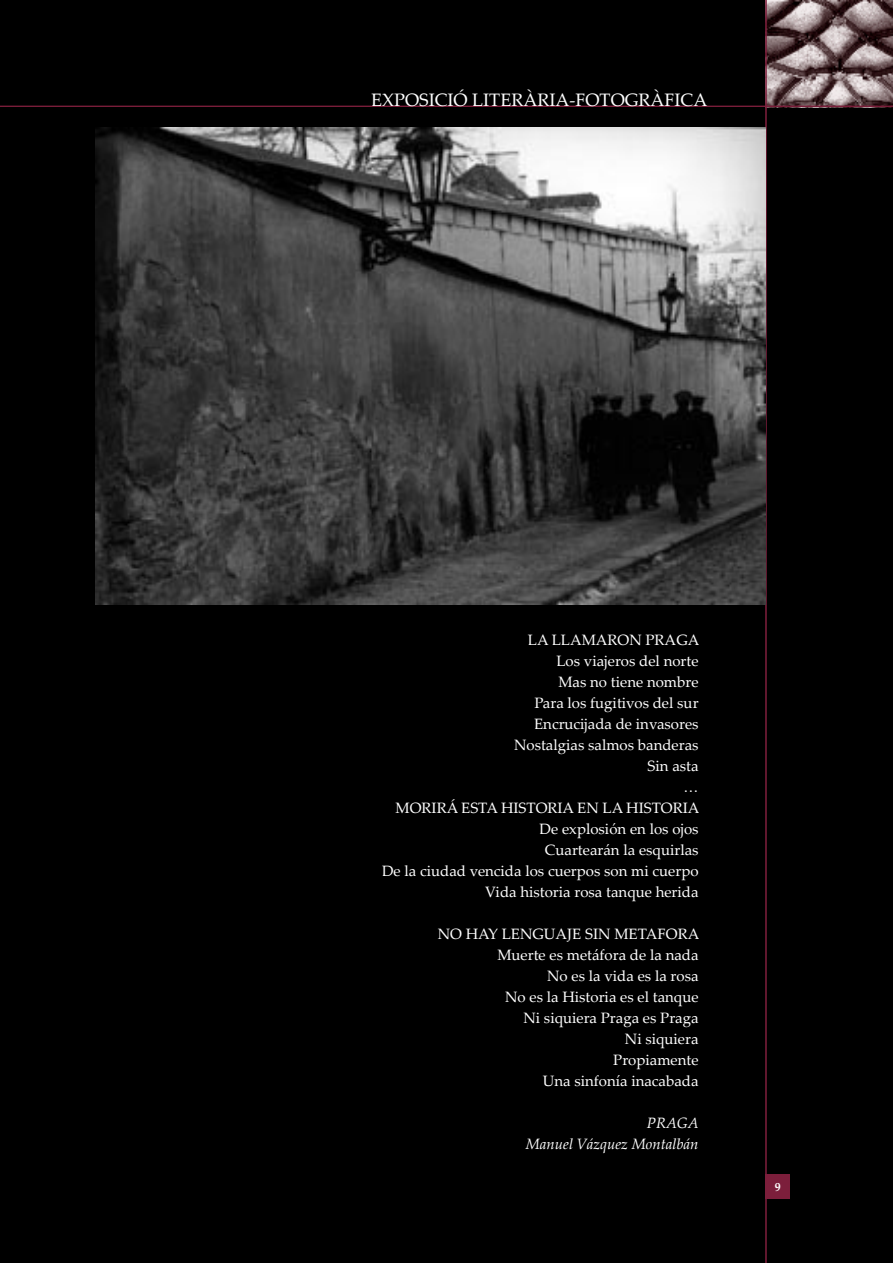
<style>
.page{position:relative;width:893px;height:1263px;background:#000}
.page>*{position:absolute;margin:0;border:0;box-sizing:border-box;transform-origin:0 0}
.t1{font:18px "Palatino Linotype";color:#fff}
.Poemas{font:15px "Palatino Linotype";color:#fff}
.tituls_llibres_autors{font:italic 15px "Palatino Linotype";color:#fff}
.t2{font:700 12px "Palatino Linotype";color:#fff}
</style>
<div class="page">
<img style="left:766px;top:0;width:127px;height:106px">
<hr style="left:0;top:106px;width:893px;height:1px;background:#7c1e3b">
<hr style="left:765px;top:0;width:1px;height:1263px;background:#7c1e3b">
<div style="left:765px;top:1174px;width:25px;height:25px;background:#7c1e3b"></div>
<img style="left:95px;top:128px;width:670px;height:477px">
<p class="t1" style="left:371px;top:87px;width:338px">EXPOSICIÓ LITERÀRIA-FOTOGRÀFICA</p>
<p class="Poemas" style="left:528px;top:629px;width:173px">LA LLAMARON PRAGA</p>
<p class="Poemas" style="left:556px;top:650px;width:144px">Los viajeros del norte</p>
<p class="Poemas" style="left:558px;top:671px;width:142px">Mas no tiene nombre</p>
<p class="Poemas" style="left:534px;top:692px;width:166px">Para los fugitivos del sur</p>
<p class="Poemas" style="left:534px;top:713px;width:166px">Encrucĳada de invasores</p>
<p class="Poemas" style="left:514px;top:734px;width:186px">Nostalgias salmos banderas</p>
<p class="Poemas" style="left:648px;top:755px;width:52px">Sin asta</p>
<p class="Poemas" style="left:684px;top:776px;width:16px">…</p>
<p class="Poemas" style="left:396px;top:797px;width:305px">MORIRÁ ESTA HISTORIA EN LA HISTORIA</p>
<p class="Poemas" style="left:540px;top:818px;width:161px">De explosión en los ojos</p>
<p class="Poemas" style="left:545px;top:839px;width:155px">Cuartearán la esquirlas</p>
<p class="Poemas" style="left:382px;top:860px;width:318px">De la ciudad vencida los cuerpos son mi cuerpo</p>
<p class="Poemas" style="left:485px;top:881px;width:215px">Vida historia rosa tanque herida</p>
<p class="Poemas" style="left:438px;top:923px;width:263px">NO HAY LENGUAJE SIN METAFORA</p>
<p class="Poemas" style="left:497px;top:944px;width:203px">Muerte es metáfora de la nada</p>
<p class="Poemas" style="left:547px;top:965px;width:153px">No es la vida es la rosa</p>
<p class="Poemas" style="left:505px;top:986px;width:195px">No es la Historia es el tanque</p>
<p class="Poemas" style="left:523px;top:1007px;width:177px">Ni siquiera Praga es Praga</p>
<p class="Poemas" style="left:625px;top:1028px;width:75px">Ni siquiera</p>
<p class="Poemas" style="left:613px;top:1049px;width:87px">Propiamente</p>
<p class="Poemas" style="left:543px;top:1070px;width:157px">Una sinfonía inacabada</p>
<p class="tituls_llibres_autors" style="left:647px;top:1112px;width:53px">PRAGA</p>
<p class="tituls_llibres_autors" style="left:526px;top:1133px;width:174px">Manuel Vázquez Montalbán</p>
<p class="t2" style="left:775px;top:1179px;width:7px">9</p>
</div>
